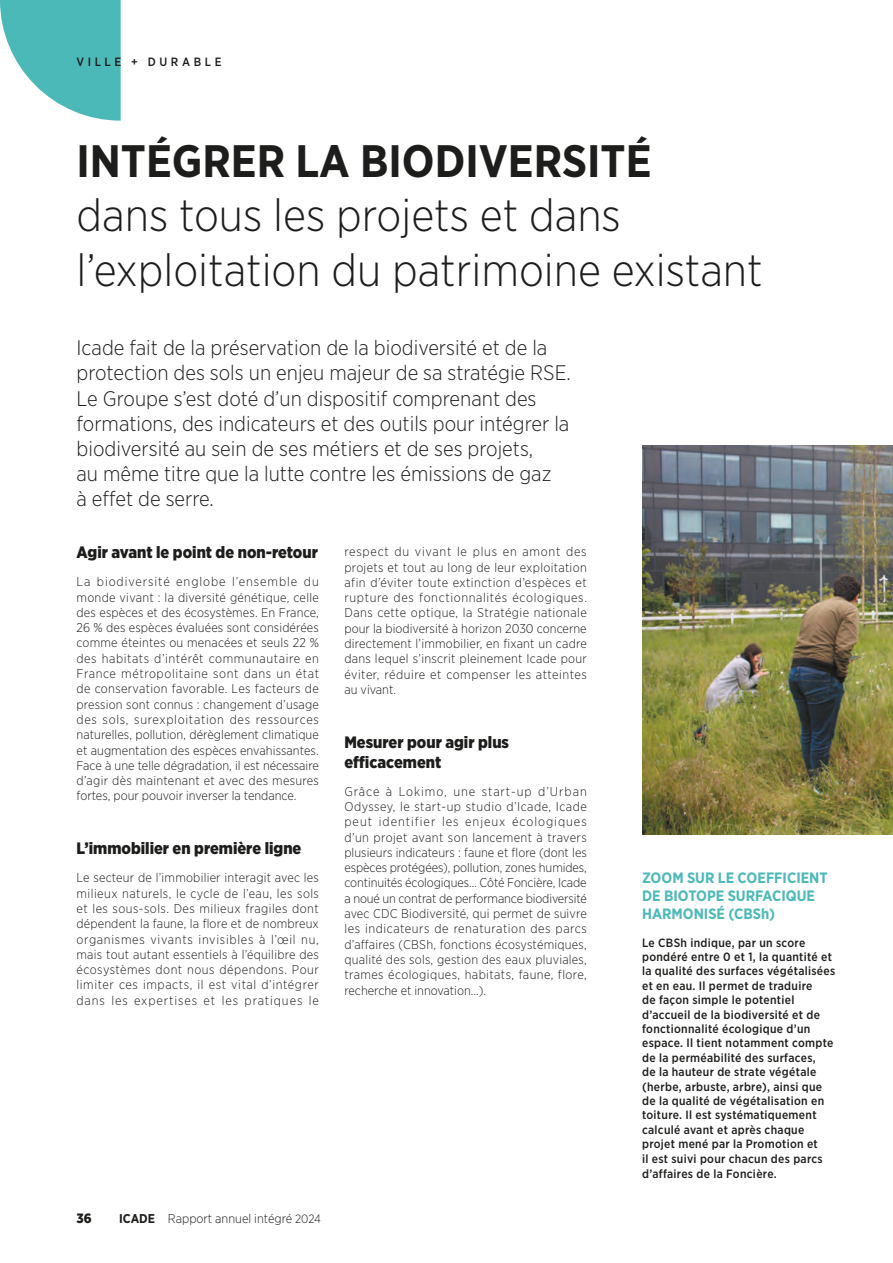
<style>
.page{position:relative;width:893px;height:1263px;background:#fff}
.page>*{position:absolute;margin:0;border:0;box-sizing:border-box;transform-origin:0 0}
.t1{font:300 45.45px/54.6px "Gotham Narrow";color:#1d1d1b}
.t2{font:700 45.45px "Gotham Narrow";color:#1d1d1b}
.t3{font:300 21px/25.2px "Gotham Narrow";color:#1d1d1b}
.t4{font:900 16.5px/19.8px "Gotham Narrow";color:#1d1d1b}
.t5{font:700 15px/18px "Gotham Narrow";color:#4cb9b9}
.t6{font:900 13.5px "Gotham Narrow";color:#1d1d1b}
.t7{font:300 12.75px/15.3px "Gotham Narrow";letter-spacing:.02em;color:#1d1d1b;text-align:justify}
.t8{font:300 12.75px "Gotham Narrow";color:#1d1d1b}
.t9{font:500 12px/14.4px "Gotham Narrow";letter-spacing:.025em;color:#1d1d1b}
.t10{font:500 12px "Gotham Narrow";letter-spacing:.3em;color:#1d1d1b}
.s1{font-weight:700}
.s2{font-size:12px}
</style>
<div class="page">
<svg style="left:0;top:0;width:121px;height:121px"></svg>
<img style="left:642px;top:446px;width:251px;height:388px">
<p class="t10" style="left:77px;top:54px;width:146px">VILLE + DURABLE</p>
<h1 class="t2" style="left:77px;top:131px;width:576px">INTÉGRER LA BIODIVERSITÉ</h1>
<h1 class="t1" style="left:77px;top:187px;width:688px">dans tous les projets et dans l’exploitation du patrimoine existant</h1>
<p class="t3" style="left:77px;top:335px;width:496px">Icade fait de la préservation de la biodiversité et de la protection des sols un enjeu majeur de sa stratégie RSE.<br>Le Groupe s’est doté d’un dispositif comprenant des formations, des indicateurs et des outils pour intégrer la biodiversité au sein de ses métiers et de ses projets,<br>au même titre que la lutte contre les émissions de gaz<br>à effet de serre.</p>
<p class="t4" style="left:77px;top:542px;width:243px">Agir avant le point de non-retour</p>
<p class="t7" style="left:77px;top:574px;width:244px">La biodiversité englobe l’ensemble du monde vivant : la diversité génétique, celle des espèces et des écosystèmes. En France, 26 % des espèces évaluées sont considérées comme éteintes ou menacées et seuls 22 % des habitats d’intérêt communautaire en France métropolitaine sont dans un état de conservation favorable. Les facteurs de pression sont connus : changement d’usage des sols, surexploitation des ressources naturelles, pollution, dérèglement climatique et augmentation des espèces envahissantes.<br>Face à une telle dégradation, il est nécessaire d’agir dès maintenant et avec des mesures fortes, pour pouvoir inverser la tendance.</p>
<p class="t4" style="left:77px;top:838px;width:226px">L’immobilier en première ligne</p>
<p class="t7" style="left:77px;top:870px;width:244px">Le secteur de l’immobilier interagit avec les milieux naturels, le cycle de l’eau, les sols et les sous-sols. Des milieux fragiles dont dépendent la faune, la flore et de nombreux organismes vivants invisibles à l’œil nu, mais tout autant essentiels à l’équilibre des écosystèmes dont nous dépendons. Pour limiter ces impacts, il est vital d’intégrer dans les expertises et les pratiques le</p>
<p class="t7" style="left:344px;top:544px;width:244px">respect du vivant le plus en amont des projets et tout au long de leur exploitation afin d’éviter toute extinction d’espèces et rupture des fonctionnalités écologiques.<br>Dans cette optique, la Stratégie nationale pour la biodiversité à horizon 2030 concerne directement l’immobilier, en fixant un cadre dans lequel s’inscrit pleinement Icade pour éviter, réduire et compenser les atteintes au vivant.</p>
<p class="t4" style="left:344px;top:732px;width:166px">Mesurer pour agir plus efficacement</p>
<p class="t7" style="left:344px;top:783px;width:244px">Grâce à Lokimo, une start-up d’Urban Odyssey, le start-up studio d’Icade, Icade peut identifier les enjeux écologiques d’un projet avant son lancement à travers plusieurs indicateurs : faune et flore (dont les espèces protégées), pollution, zones humides, continuités écologiques… Côté Foncière, Icade a noué un contrat de performance biodiversité avec CDC Biodiversité, qui permet de suivre les indicateurs de renaturation des parcs d’affaires (CBSh, fonctions écosystémiques, qualité des sols, gestion des eaux pluviales, trames écologiques, habitats, faune, flore, recherche et innovation…).</p>
<p class="t6" style="left:77px;top:1210px;width:17px">36</p>
<p class="t8" style="left:119px;top:1210px;width:203px"><span class="s1">ICADE</span> Rapport annuel intégré <span class="s2">2024</span></p>
<p class="t5" style="left:642px;top:869px;width:187px">ZOOM SUR LE COEFFICIENT<br>DE BIOTOPE SURFACIQUE<br>HARMONISÉ (CBSh)</p>
<p class="t9" style="left:642px;top:935px;width:195px">Le CBSh indique, par un score pondéré entre 0 et 1, la quantité et la qualité des surfaces végétalisées et en eau. Il permet de traduire<br>de façon simple le potentiel d’accueil de la biodiversité et de fonctionnalité écologique d’un espace. Il tient notamment compte de la perméabilité des surfaces,<br>de la hauteur de strate végétale (herbe, arbuste, arbre), ainsi que de la qualité de végétalisation en toiture. Il est systématiquement calculé avant et après chaque projet mené par la Promotion et<br>il est suivi pour chacun des parcs d’affaires de la Foncière.</p>
</div>
